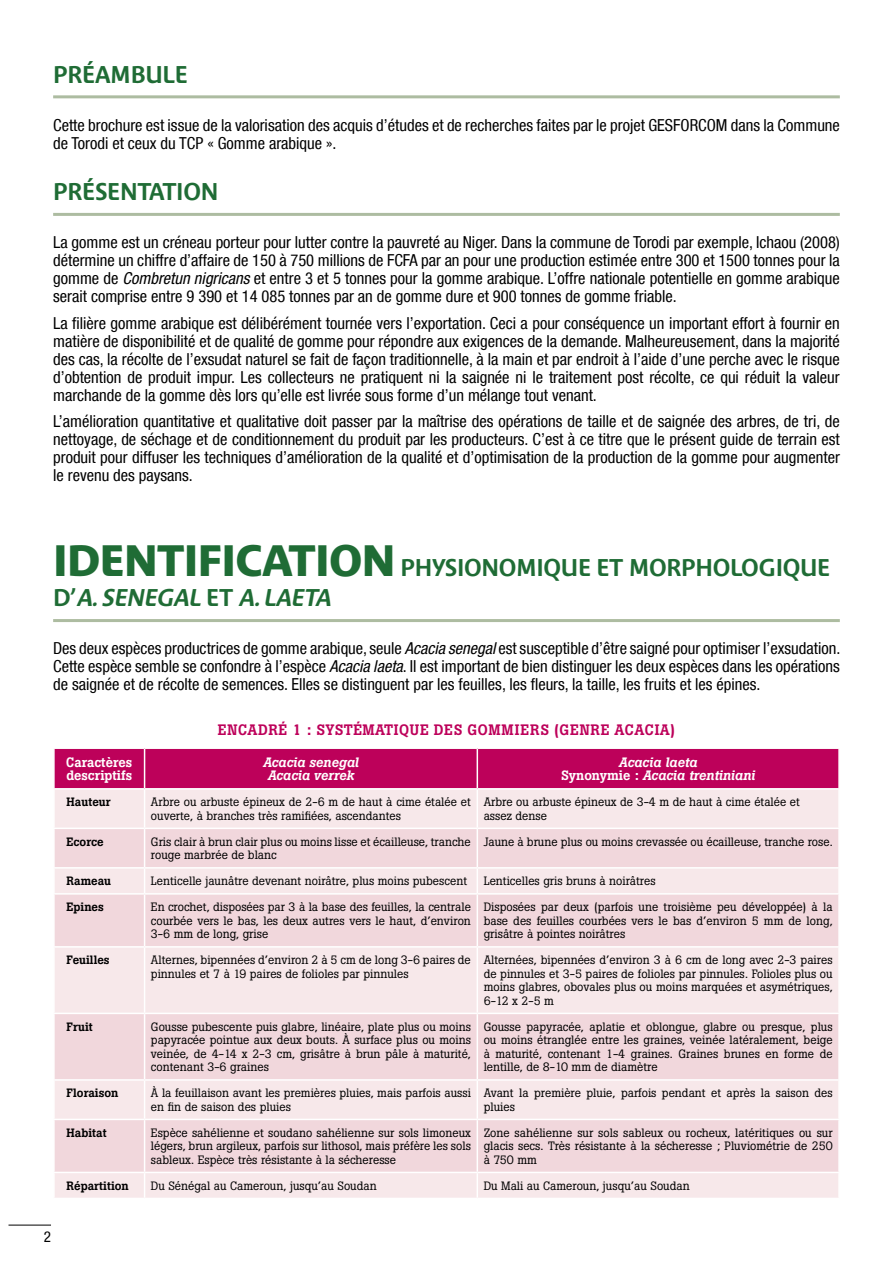
<style>
.page{position:relative;width:893px;height:1263px;background:#fff}
.page>*{position:absolute;margin:0;border:0;box-sizing:border-box;transform-origin:0 0}
.t1{font:600 24px/30px "Bienvenue";letter-spacing:-.015em;color:#1f6c35}
.t2{font:condensed 16.5px/18px "Helvetica Neue LT Com";color:#000;text-align:justify}
.t3{font:500 15px "Boton";letter-spacing:.04em;color:#bd015a}
.t4{font:condensed 15px "Helvetica Neue LT Com";color:#000}
.t5{font:italic 500 13.5px/13.5px "Boton";color:#fff;text-align:center}
.t6{font:500 13.5px/13.5px "Boton";color:#fff}
.t7{font:12px/13.5px "Boton";color:#000;text-align:justify}
.t8{font:500 12px "Boton";color:#000}
.s1{font-style:italic}
.s2{font-weight:700;font-size:43.5px}
.s3{font-style:normal}
</style>
<div class="page">
<hr style="left:53px;top:619px;width:787px;height:3px;background:#adbca1">
<div style="left:55px;top:749px;width:783px;height:39px;background:#bd015a"></div>
<div style="left:55px;top:790px;width:783px;height:408px;background:#f7e8ea"></div>
<svg style="left:55px;top:829px;width:783px;height:343px;background:#f3dde1"></svg>
<hr style="left:144px;top:789px;width:1px;height:38px;background:#fff">
<hr style="left:477px;top:789px;width:1px;height:38px;background:#fff">
<svg style="left:144px;top:869px;width:1px;height:24px"></svg>
<svg style="left:477px;top:869px;width:1px;height:24px"></svg>
<hr style="left:144px;top:948px;width:1px;height:65px;background:#fff">
<hr style="left:477px;top:948px;width:1px;height:65px;background:#fff">
<hr style="left:144px;top:1081px;width:1px;height:38px;background:#fff">
<hr style="left:477px;top:1081px;width:1px;height:38px;background:#fff">
<svg style="left:144px;top:1173px;width:1px;height:25px"></svg>
<svg style="left:477px;top:1173px;width:1px;height:25px"></svg>
<hr style="left:144px;top:749px;width:1px;height:39px;background:#fff">
<hr style="left:477px;top:749px;width:1px;height:39px;background:#fff">
<hr style="left:53px;top:827px;width:92px;height:2px;background:#fff">
<hr style="left:145px;top:827px;width:332px;height:2px;background:#fff">
<hr style="left:144px;top:829px;width:1px;height:38px;background:#fff">
<hr style="left:477px;top:827px;width:363px;height:2px;background:#fff">
<hr style="left:477px;top:829px;width:1px;height:38px;background:#fff">
<hr style="left:53px;top:867px;width:92px;height:2px;background:#fff">
<hr style="left:145px;top:867px;width:332px;height:2px;background:#fff">
<hr style="left:477px;top:867px;width:363px;height:2px;background:#fff">
<hr style="left:53px;top:893px;width:92px;height:2px;background:#fff">
<hr style="left:53px;top:946px;width:92px;height:2px;background:#fff">
<hr style="left:145px;top:893px;width:332px;height:2px;background:#fff">
<hr style="left:144px;top:895px;width:1px;height:51px;background:#fff">
<hr style="left:145px;top:946px;width:332px;height:2px;background:#fff">
<hr style="left:477px;top:893px;width:363px;height:2px;background:#fff">
<hr style="left:477px;top:895px;width:1px;height:51px;background:#fff">
<hr style="left:477px;top:946px;width:363px;height:2px;background:#fff">
<hr style="left:53px;top:1013px;width:92px;height:1px;background:#fff">
<hr style="left:53px;top:1079px;width:92px;height:2px;background:#fff">
<hr style="left:145px;top:1013px;width:332px;height:1px;background:#fff">
<hr style="left:144px;top:1014px;width:1px;height:65px;background:#fff">
<hr style="left:145px;top:1079px;width:332px;height:2px;background:#fff">
<hr style="left:477px;top:1013px;width:363px;height:1px;background:#fff">
<hr style="left:477px;top:1014px;width:1px;height:65px;background:#fff">
<hr style="left:477px;top:1079px;width:363px;height:2px;background:#fff">
<hr style="left:53px;top:1119px;width:92px;height:1px;background:#fff">
<hr style="left:53px;top:1172px;width:92px;height:1px;background:#fff">
<hr style="left:145px;top:1119px;width:332px;height:1px;background:#fff">
<hr style="left:144px;top:1120px;width:1px;height:52px;background:#fff">
<hr style="left:145px;top:1172px;width:332px;height:1px;background:#fff">
<hr style="left:477px;top:1119px;width:363px;height:1px;background:#fff">
<hr style="left:477px;top:1120px;width:1px;height:52px;background:#fff">
<hr style="left:477px;top:1172px;width:363px;height:1px;background:#fff">
<hr style="left:53px;top:95px;width:787px;height:3px;background:#adbca1">
<hr style="left:53px;top:213px;width:787px;height:3px;background:#adbca1">
<hr style="left:9px;top:1225px;width:42px;height:1px;background:#000">
<h1 class="t1" style="left:53px;top:59px;width:136px">PRÉAMBULE</h1>
<p class="t2" style="left:53px;top:116px;width:788px">Cette brochure est issue de la valorisation des acquis d’études et de recherches faites par le projet GESFORCOM dans la Commune de Torodi et ceux du TCP « Gomme arabique ».</p>
<h1 class="t1" style="left:53px;top:176px;width:167px">PRÉSENTATION</h1>
<p class="t2" style="left:53px;top:233px;width:788px">La gomme est un créneau porteur pour lutter contre la pauvreté au Niger. Dans la commune de Torodi par exemple, Ichaou (2008) détermine un chiffre d’affaire de 150 à 750 millions de FCFA par an pour une production estimée entre 300 et 1500 tonnes pour la gomme de <span class="s1">Combretun nigricans</span> et entre 3 et 5 tonnes pour la gomme arabique. L’offre nationale potentielle en gomme arabique serait comprise entre 9 390 et 14 085 tonnes par an de gomme dure et 900 tonnes de gomme friable.</p>
<p class="t2" style="left:53px;top:314px;width:788px">La filière gomme arabique est délibérément tournée vers l’exportation. Ceci a pour conséquence un important effort à fournir en matière de disponibilité et de qualité de gomme pour répondre aux exigences de la demande. Malheureusement, dans la majorité des cas, la récolte de l’exsudat naturel se fait de façon traditionnelle, à la main et par endroit à l’aide d’une perche avec le risque d’obtention de produit impur. Les collecteurs ne pratiquent ni la saignée ni le traitement post récolte, ce qui réduit la valeur marchande de la gomme dès lors qu’elle est livrée sous forme d’un mélange tout venant.</p>
<p class="t2" style="left:53px;top:412px;width:788px">L’amélioration quantitative et qualitative doit passer par la maîtrise des opérations de taille et de saignée des arbres, de tri, de nettoyage, de séchage et de conditionnement du produit par les producteurs. C’est à ce titre que le présent guide de terrain est produit pour diffuser les techniques d’amélioration de la qualité et d’optimisation de la production de la gomme pour augmenter le revenu des paysans.</p>
<h1 class="t1" style="left:53px;top:553px;width:779px"><span class="s2">IDENTIFICATION</span> PHYSIONOMIQUE ET MORPHOLOGIQUE<br>D ’ <span class="s1">A.SENEGAL</span> E T <span class="s1">A.LAETA</span></h1>
<p class="t2" style="left:53px;top:639px;width:789px">Des deux espèces productrices de gomme arabique, seule <span class="s1">Acacia senegal</span> est susceptible d’être saigné pour optimiser l’exsudation.<br>Cette espèce semble se confondre à l’espèce <span class="s1">Acacia laeta</span>. Il est important de bien distinguer les deux espèces dans les opérations de saignée et de récolte de semences. Elles se distinguent par les feuilles, les fleurs, la taille, les fruits et les épines.</p>
<p class="t3" style="left:218px;top:721px;width:227px">Encadré 1 : Systématique des</p>
<p class="t3" style="left:468px;top:721px;width:209px">gommiers (genre Acacia)</p>
<p class="t6" style="left:66px;top:755px;width:67px">Caractères descriptifs</p>
<p class="t5" style="left:263px;top:755px;width:97px">Acacia senegal<br>Acacia verrek</p>
<p class="t5" style="left:561px;top:755px;width:195px">Acacia laeta<br><span class="s3">Synonymie :</span> Acacia trentiniani</p>
<p class="t8" style="left:67px;top:795px;width:46px">Hauteur</p>
<p class="t7" style="left:151px;top:795px;width:321px">Arbre ou arbuste épineux de 2-6 m de haut à cime étalée et ouverte, à branches très ramifiées, ascendantes</p>
<p class="t7" style="left:484px;top:795px;width:318px">Arbre ou arbuste épineux de 3-4 m de haut à cime étalée et assez dense</p>
<p class="t8" style="left:67px;top:834px;width:39px">Ecorce</p>
<p class="t7" style="left:151px;top:835px;width:321px">Gris clair à brun clair plus ou moins lisse et écailleuse, tranche rouge marbrée de blanc</p>
<p class="t7" style="left:484px;top:835px;width:350px">Jaune à brune plus ou moins crevassée ou écailleuse, tranche rose.</p>
<p class="t8" style="left:67px;top:874px;width:46px">Rameau</p>
<p class="t7" style="left:151px;top:874px;width:318px">Lenticelle jaunâtre devenant noirâtre, plus moins pubescent</p>
<p class="t7" style="left:484px;top:874px;width:173px">Lenticelles gris bruns à noirâtres</p>
<p class="t8" style="left:67px;top:900px;width:39px">Epines</p>
<p class="t7" style="left:151px;top:900px;width:321px">En crochet, disposées par 3 à la base des feuilles, la centrale courbée vers le bas, les deux autres vers le haut, d’environ 3-6 mm de long, grise</p>
<p class="t7" style="left:484px;top:900px;width:350px">Disposées par deux (parfois une troisième peu développée) à la base des feuilles courbées vers le bas d’environ 5 mm de long, grisâtre à pointes noirâtres</p>
<p class="t8" style="left:67px;top:953px;width:45px">Feuilles</p>
<p class="t7" style="left:151px;top:953px;width:321px">Alternes, bipennées d’environ 2 à 5 cm de long 3-6 paires de pinnules et 7 à 19 paires de folioles par pinnules</p>
<p class="t7" style="left:484px;top:953px;width:350px">Alternées, bipennées d’environ 3 à 6 cm de long avec 2-3 paires de pinnules et 3-5 paires de folioles par pinnules. Folioles plus ou moins glabres, obovales plus ou moins marquées et asymétriques, 6-12 x 2-5 m</p>
<p class="t8" style="left:67px;top:1019px;width:28px">Fruit</p>
<p class="t7" style="left:151px;top:1020px;width:322px">Gousse pubescente puis glabre, linéaire, plate plus ou moins papyracée pointue aux deux bouts. À surface plus ou moins veinée, de 4-14 x 2-3 cm, grisâtre à brun pâle à maturité, contenant 3-6 graines</p>
<p class="t7" style="left:484px;top:1020px;width:350px">Gousse papyracée, aplatie et oblongue, glabre ou presque, plus ou moins étranglée entre les graines, veinée latéralement, beige à maturité, contenant 1-4 graines. Graines brunes en forme de lentille, de 8-10 mm de diamètre</p>
<p class="t8" style="left:67px;top:1086px;width:53px">Floraison</p>
<p class="t7" style="left:151px;top:1086px;width:321px">À la feuillaison avant les premières pluies, mais parfois aussi en fin de saison des pluies</p>
<p class="t7" style="left:484px;top:1086px;width:350px">Avant la première pluie, parfois pendant et après la saison des pluies</p>
<p class="t8" style="left:67px;top:1125px;width:42px">Habitat</p>
<p class="t7" style="left:151px;top:1126px;width:321px">Espèce sahélienne et soudano sahélienne sur sols limoneux légers, brun argileux, parfois sur lithosol, mais préfère les sols sableux. Espèce très résistante à la sécheresse</p>
<p class="t7" style="left:484px;top:1126px;width:350px">Zone sahélienne sur sols sableux ou rocheux, latéritiques ou sur glacis secs. Très résistante à la sécheresse ; Pluviométrie de 250 à 750 mm</p>
<p class="t8" style="left:67px;top:1178px;width:64px">Répartition</p>
<p class="t7" style="left:151px;top:1179px;width:227px">Du Sénégal au Cameroun, jusqu’au Soudan</p>
<p class="t7" style="left:484px;top:1179px;width:208px">Du Mali au Cameroun, jusqu’au Soudan</p>
<p class="t4" style="left:44px;top:1228px;width:9px">2</p>
</div>
